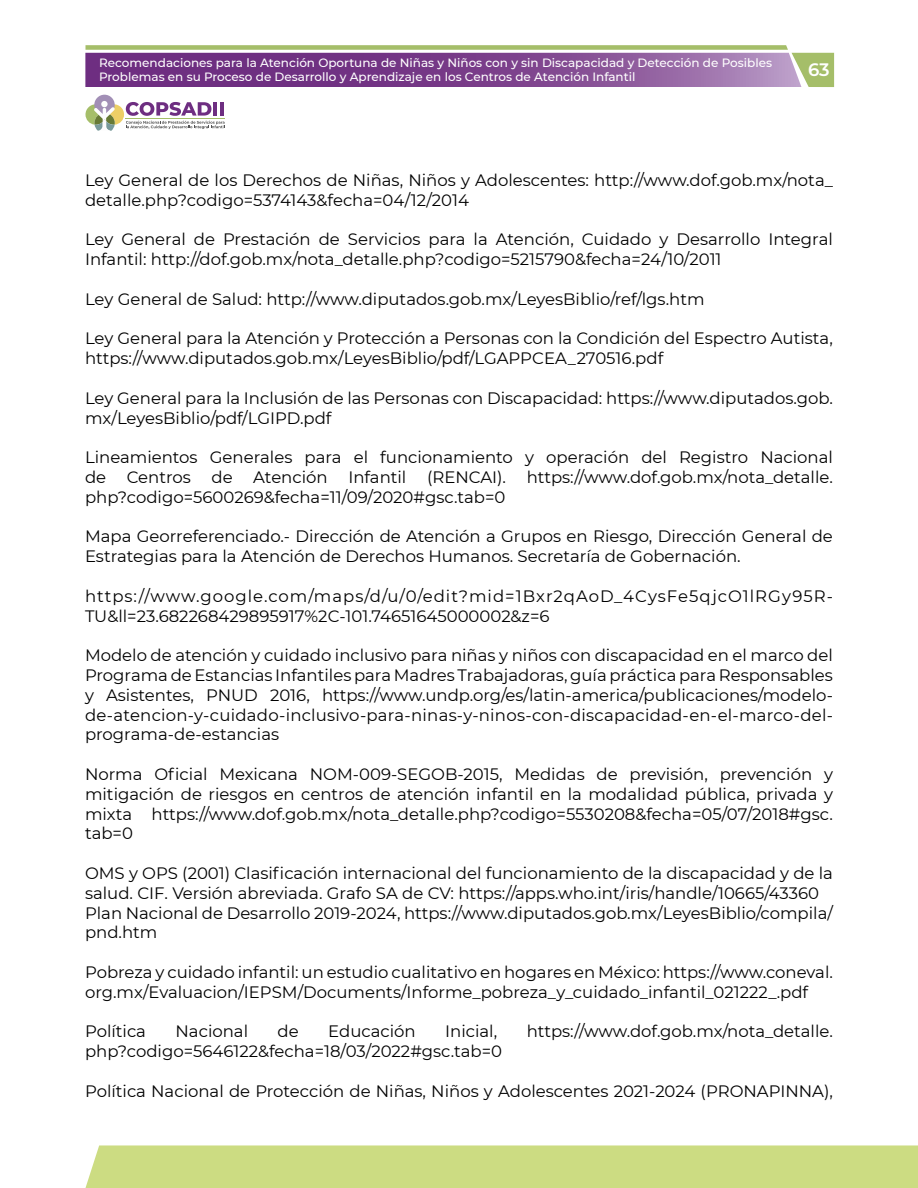
<style>
.page{position:relative;width:918px;height:1188px;background:#fff}
.page>*{position:absolute;margin:0;border:0;box-sizing:border-box;transform-origin:0 0}
.t1{font:600 18px "Montserrat";color:#fff}
.t2{font:16.5px/19.8px "Montserrat";color:#000}
.t3{font:16.5px/19.8px "Montserrat";letter-spacing:.055em;color:#000}
.t4{font:500 12px/13.5px "Montserrat";color:#fff}
</style>
<div class="page">
<div style="left:85px;top:1145px;width:833px;height:43px;background:#ccdc82"></div>
<div style="left:94px;top:95px;width:21px;height:20px;background:#a28fb6;border-radius:50%"></div>
<div style="left:101px;top:101px;width:7px;height:6px;background:#f4f2f6;border-radius:50%"></div>
<svg style="left:86px;top:102px;width:139px;height:29px"></svg>
<hr style="left:125px;top:118px;width:99px;height:1px;background:#a5be69">
<svg style="left:85px;top:45px;width:749px;height:42px;background:#906895"></svg>
<p class="t4" style="left:99px;top:56px;width:674px">Recomendaciones para la Atención Oportuna de Niñas y Niños con y sin Discapacidad y Detección de Posibles<br>Problemas en su Proceso de Desarrollo y Aprendizaje en los Centros de Atención Infantil</p>
<p class="t1" style="left:808px;top:57px;width:23px">63</p>
<p class="t2" style="left:85px;top:170px;width:749px">Ley General de los Derechos de Niñas, Niños y Adolescentes: http://www.dof.gob.mx/nota_ detalle.php?codigo=5374143&amp;fecha=04/12/2014</p>
<p class="t2" style="left:85px;top:229px;width:749px">Ley General de Prestación de Servicios para la Atención, Cuidado y Desarrollo Integral<br>Infantil: http://dof.gob.mx/nota_detalle.php?codigo=5215790&amp;fecha=24/10/2011</p>
<p class="t2" style="left:85px;top:289px;width:621px">Ley General de Salud: http://www.diputados.gob.mx/LeyesBiblio/ref/lgs.htm</p>
<p class="t2" style="left:85px;top:328px;width:749px">Ley General para la Atención y Protección a Personas con la Condición del Espectro Autista, https://www.diputados.gob.mx/LeyesBiblio/pdf/LGAPPCEA_270516.pdf</p>
<p class="t2" style="left:85px;top:388px;width:749px">Ley General para la Inclusión de las Personas con Discapacidad: https://www.diputados.gob. mx/LeyesBiblio/pdf/LGIPD.pdf</p>
<p class="t2" style="left:85px;top:447px;width:749px;text-align:justify">Lineamientos Generales para el funcionamiento y operación del Registro Nacional de Centros de Atención Infantil (RENCAI). https://www.dof.gob.mx/nota_detalle. php?codigo=5600269&amp;fecha=11/09/2020#gsc.tab=0</p>
<p class="t2" style="left:85px;top:526px;width:749px">Mapa Georreferenciado.- Dirección de Atención a Grupos en Riesgo, Dirección General de<br>Estrategias para la Atención de Derechos Humanos. Secretaría de Gobernación.</p>
<p class="t3" style="left:85px;top:586px;width:750px">https://www.google.com/maps/d/u/0/edit?mid=1Bxr2qAoD_4CysFe5qjcO1lRGy95R-<br>TU&amp;ll=23.682268429895917%2C-101.74651645000002&amp;z=6</p>
<p class="t2" style="left:85px;top:645px;width:749px;text-align:justify">Modelo de atención y cuidado inclusivo para niñas y niños con discapacidad en el marco del Programa de Estancias Infantiles para Madres Trabajadoras, guía práctica para Responsables y Asistentes, PNUD 2016, https://www.undp.org/es/latin-america/publicaciones/modelo&shy;de-atencion-y-cuidado-inclusivo-para-ninas-y-ninos-con-discapacidad-en-el-marco-del&shy;programa-de-estancias</p>
<p class="t2" style="left:85px;top:764px;width:749px;text-align:justify">Norma Oficial Mexicana NOM-009-SEGOB-2015, Medidas de previsión, prevención y mitigación de riesgos en centros de atención infantil en la modalidad pública, privada y mixta https://www.dof.gob.mx/nota_detalle.php?codigo=5530208&amp;fecha=05/07/2018#gsc. tab=0</p>
<p class="t2" style="left:85px;top:863px;width:749px">OMS y OPS (2001) Clasificación internacional del funcionamiento de la discapacidad y de la salud. CIF. Versión abreviada. Grafo SA de CV: https://apps.who.int/iris/handle/10665/43360<br>Plan Nacional de Desarrollo 2019-2024, https://www.diputados.gob.mx/LeyesBiblio/compila/ pnd.htm</p>
<p class="t2" style="left:85px;top:962px;width:749px">Pobreza y cuidado infantil: un estudio cualitativo en hogares en México: https://www.coneval. org.mx/Evaluacion/IEPSM/Documents/Informe_pobreza_y_cuidado_infantil_021222_.pdf</p>
<p class="t2" style="left:85px;top:1021px;width:63px">Política</p>
<p class="t2" style="left:176px;top:1021px;width:74px">Nacional</p>
<p class="t2" style="left:278px;top:1021px;width:23px">de</p>
<p class="t2" style="left:328px;top:1021px;width:89px">Educación</p>
<p class="t2" style="left:445px;top:1021px;width:53px">Inicial,</p>
<p class="t2" style="left:527px;top:1021px;width:308px">https://www.dof.gob.mx/nota_detalle.</p>
<p class="t2" style="left:85px;top:1041px;width:419px">php?codigo=5646122&amp;fecha=18/03/2022#gsc.tab=0</p>
<p class="t2" style="left:85px;top:1081px;width:749px">Política Nacional de Protección de Niñas, Niños y Adolescentes 2021-2024 (PRONAPINNA),</p>
</div>
